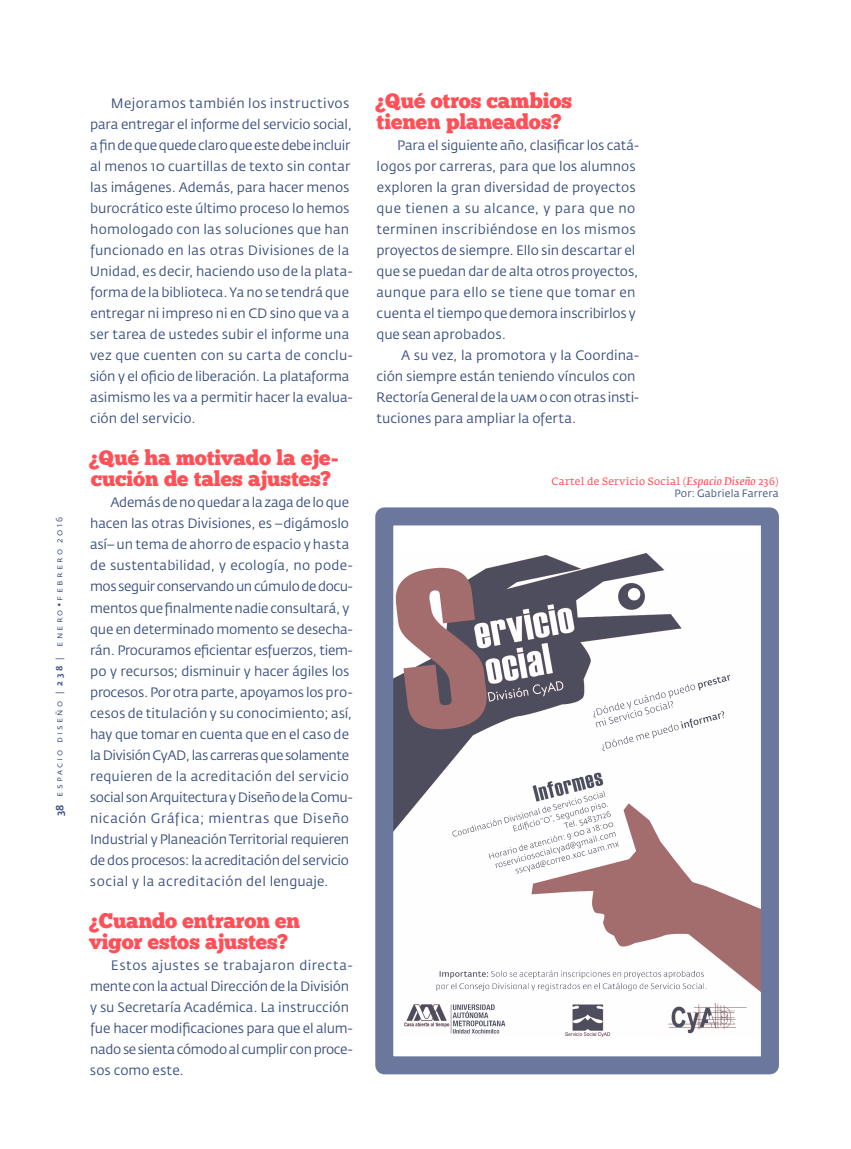
<style>
.page{position:relative;width:851px;height:1149px;background:#fff}
.page>*{position:absolute;margin:0;border:0;box-sizing:border-box;transform-origin:0 0}
.Preguntas{font:21px/21px "Chunk Five Ex";letter-spacing:-.005em;color:#ff5057}
.Cuerpo_con_sangria{font:13.5px/21px "Fedra Sans Std";letter-spacing:-.005em;color:#3a4f7e}
.Título_pie_de_foto{font:10.5px "Fedra Serif A";letter-spacing:.025em;color:#ff5057}
.Pie_de_foto{font:10.5px "Fedra Sans Std";letter-spacing:.02em;color:#3a4f7e}
.t1{font:500 10.5px "Fedra Sans Std";color:#3a4f7e}
.t2{font:9px "Fedra Sans Std";letter-spacing:.26em;color:#3a4f7e}
.s1{font-weight:500}
.s2{font-style:inherit}
.s3{font-family:"Fedra Serif B";font-style:italic}
</style>
<div class="page">
<img style="left:394px;top:553px;width:365px;height:483px">
<div style="left:375px;top:507px;width:403px;height:566px;border:18px solid #6c779d"></div>
<p class="t2" style="left:54px;top:796px;width:282px;rotate:-90deg">espacio diseño | <span class="s1">238</span> | enero<span class="s2">•</span>febrero 2016</p>
<p class="t1" style="left:53px;top:816px;width:13px;rotate:-90deg">38</p>
<p class="Cuerpo_con_sangria" style="left:90px;top:93px;width:264px;text-indent:21px">Mejoramos también los instructivos para entregar el informe del servicio social, a fin de que quede claro que este debe incluir al menos 10 cuartillas de texto sin contar las imágenes. Además, para hacer menos burocrático este último proceso lo hemos homologado con las soluciones que han funcionado en las otras Divisiones de la Unidad, es decir, haciendo uso de la plata&shy;forma de la biblioteca. Ya no se tendrá que entregar ni impreso ni en CD sino que va a ser tarea de ustedes subir el informe una vez que cuenten con su carta de conclu&shy;sión y el oficio de liberación. La plataforma asimismo les va a permitir hacer la evalua&shy;ción del servicio.</p>
<p class="Preguntas" style="left:89px;top:447px;width:251px">¿Qué ha motivado la eje&shy;cución de tales ajustes?</p>
<p class="Cuerpo_con_sangria" style="left:90px;top:492px;width:264px;text-indent:21px">Además de no quedar a la zaga de lo que hacen las otras Divisiones, es –digámoslo así– un tema de ahorro de espacio y hasta de sustentabilidad, y ecología, no pode&shy;mos seguir conservando un cúmulo de docu&shy;mentos que finalmente nadie consultará, y que en determinado momento se desecha&shy;rán. Procuramos eficientar esfuerzos, tiem&shy;po y recursos; disminuir y hacer ágiles los procesos. Por otra parte, apoyamos los pro&shy;cesos de titulación y su conocimiento; así, hay que tomar en cuenta que en el caso de la División CyAD, las carreras que solamente requieren de la acreditación del servicio social son Arquitectura y Diseño de la Comu&shy;nicación Gráfica; mientras que Diseño Industrial y Planeación Territorial requieren de dos procesos: la acreditación del servicio social y la acreditación del lenguaje.</p>
<p class="Preguntas" style="left:89px;top:909px;width:212px">¿Cuando entraron en</p>
<p class="Preguntas" style="left:89px;top:930px;width:200px">vigor estos ajustes?</p>
<p class="Cuerpo_con_sangria" style="left:90px;top:954px;width:264px;text-indent:21px">Estos ajustes se trabajaron directa&shy;mente con la actual Dirección de la División y su Secretaría Académica. La instrucción fue hacer modificaciones para que el alum&shy;nado se sienta cómodo al cumplir con proce&shy;sos como este.</p>
<p class="Preguntas" style="left:375px;top:90px;width:198px">¿Qué otros cambios</p>
<p class="Preguntas" style="left:376px;top:111px;width:187px">tienen planeados?</p>
<p class="Cuerpo_con_sangria" style="left:376px;top:135px;width:264px;text-indent:21px">Para el siguiente año, clasificar los catá&shy;logos por carreras, para que los alumnos exploren la gran diversidad de proyectos que tienen a su alcance, y para que no terminen inscribiéndose en los mismos proyectos de siempre. Ello sin descartar el que se puedan dar de alta otros proyectos, aunque para ello se tiene que tomar en cuenta el tiempo que demora inscribirlos y que sean aprobados.</p>
<p class="Cuerpo_con_sangria" style="left:376px;top:345px;width:264px;text-indent:25px">A su vez, la promotora y la Coordina&shy;ción siempre están teniendo vínculos con Rectoría General de la uam o con otras insti&shy;tuciones para ampliar la oferta.</p>
<p class="Título_pie_de_foto" style="left:551px;top:475px;width:229px">Cartel de Servicio Social (<span class="s3">Espacio Diseño</span> 236)</p>
<p class="Pie_de_foto" style="left:674px;top:487px;width:106px">Por: Gabriela Farrera</p>
</div>
